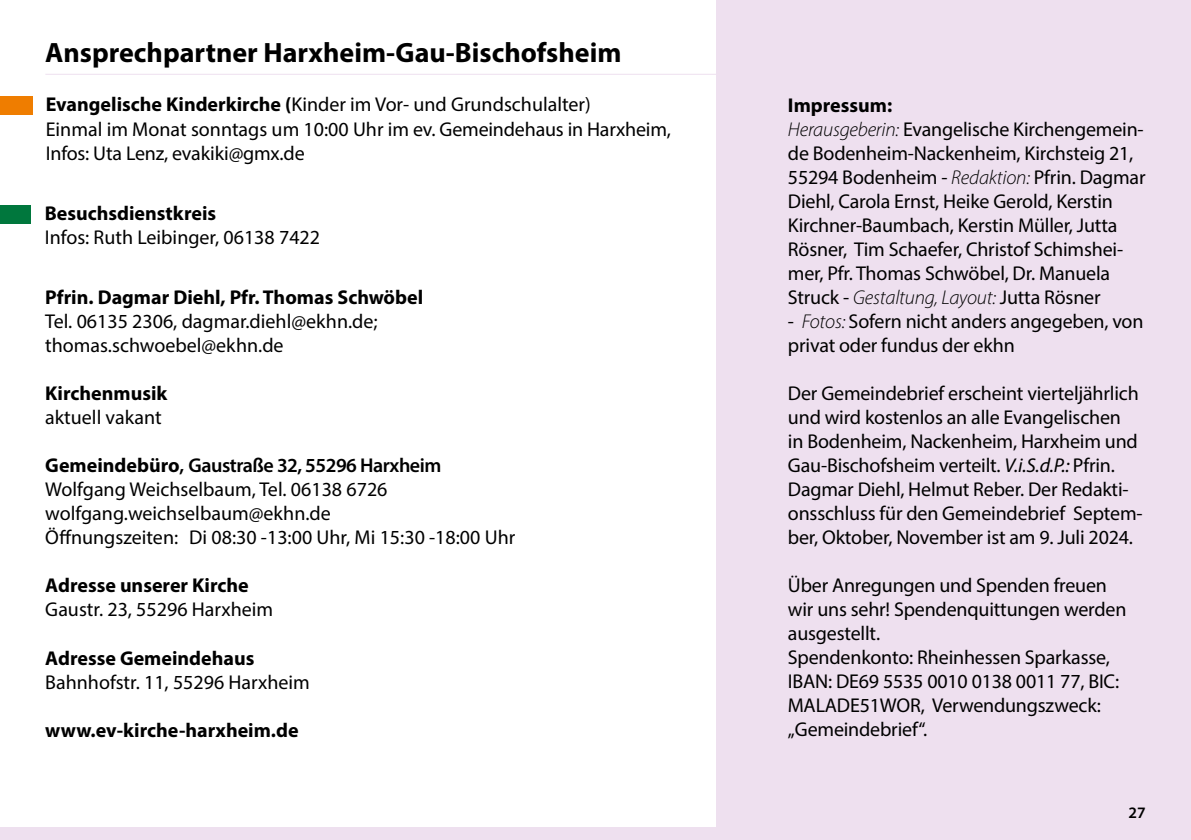
<style>
.page{position:relative;width:1191px;height:840px;background:#fff}
.page>*{position:absolute;margin:0;border:0;box-sizing:border-box;transform-origin:0 0}
.t1{font:700 28px "Myriad Pro";color:#000}
.t2{font:20px/24px "Myriad Pro";letter-spacing:-.01em;color:#000}
.t3{font:700 20px "Myriad Pro";color:#000}
.t4{font:600 16px "Myriad Pro";color:#000}
.s1{font-weight:700}
.s2{font-weight:600}
.s3{font-weight:300;font-style:italic}
.s4{font-style:italic}
</style>
<div class="page">
<div style="left:0;top:827px;width:1191px;height:12px;background:#eee0ef"></div>
<hr style="left:45px;top:74px;width:1100px;height:1px;background:#eee0ef">
<div style="left:716px;top:0;width:475px;height:839px;background:#eee0ef"></div>
<div style="left:0;top:96px;width:32px;height:19px;background:#ef7d00"></div>
<div style="left:0;top:205px;width:30px;height:18px;background:#00773d"></div>
<h1 class="t1" style="left:45px;top:35px;width:578px">Ansprechpartner Harxheim-Gau-Bischofsheim</h1>
<p class="t2" style="left:46px;top:92px;width:627px"><span class="s1">Evangelische Kinderkirche (</span>Kinder im Vor- und Grundschulalter)<br>Einmal im Monat sonntags um 10:00 Uhr im ev. Gemeindehaus in Harxheim,<br>Infos: Uta Lenz, evakiki@gmx.de</p>
<p class="t3" style="left:45px;top:200px;width:173px">Besuchsdienstkreis</p>
<p class="t2" style="left:45px;top:225px;width:277px">Infos: Ruth Leibinger, 06138 7422</p>
<p class="t3" style="left:45px;top:284px;width:379px">Pfrin. Dagmar Diehl, Pfr. Thomas Schwöbel</p>
<p class="t2" style="left:45px;top:309px;width:334px">Tel. 06135 2306, dagmar.diehl@ekhn.de; thomas.schwoebel@ekhn.de</p>
<p class="t3" style="left:45px;top:380px;width:124px">Kirchenmusik</p>
<p class="t2" style="left:45px;top:405px;width:118px">aktuell vakant</p>
<p class="t2" style="left:45px;top:453px;width:471px"><span class="s1">Gemeindebüro</span><span class="s2">, Gaustraße 32, 55296 Harxheim </span>Wolfgang Weichselbaum, Tel. 06138 6726 wolfgang.weichselbaum@ekhn.de<br>Öffnungszeiten: Di 08:30 -13:00 Uhr, Mi 15:30 -18:00 Uhr</p>
<p class="t3" style="left:45px;top:572px;width:205px">Adresse unserer Kirche</p>
<p class="t2" style="left:45px;top:597px;width:229px">Gaustr. 23, 55296 Harxheim</p>
<p class="t3" style="left:45px;top:644px;width:211px">Adresse Gemeindehaus</p>
<p class="t2" style="left:45px;top:669px;width:266px">Bahnhofstr. 11, 55296 Harxheim</p>
<p class="t3" style="left:45px;top:716px;width:255px">www.ev-kirche-harxheim.de</p>
<p class="t2" style="left:788px;top:92px;width:359px"><span class="s1">Impressum:<br></span><span class="s3">Herausgeberin:</span> Evangelische Kirchengemein&shy;de Bodenheim-Nackenheim, Kirchsteig 21, 55294 Bodenheim - <span class="s3">Redaktion:</span> Pfrin. Dagmar Diehl, Carola Ernst, Heike Gerold, Kerstin Kirchner-Baumbach, Kerstin Müller, Jutta Rösner, Tim Schaefer, Christof Schimshei&shy;mer, Pfr. Thomas Schwöbel, Dr. Manuela Struck - <span class="s3">Gestaltung, Layout:</span> Jutta Rösner</p>
<p class="t2" style="left:788px;top:308px;width:357px">- <span class="s3">Fotos:</span> Sofern nicht anders angegeben, von privat oder fundus der ekhn</p>
<p class="t2" style="left:788px;top:380px;width:356px">Der Gemeindebrief erscheint vierteljährlich und wird kostenlos an alle Evangelischen<br>in Bodenheim, Nackenheim, Harxheim und Gau-Bischofsheim verteilt. <span class="s4">V.i.S.d.P.:</span> Pfrin.<br>Dagmar Diehl, Helmut Reber. Der Redakti&shy;onsschluss für den Gemeindebrief Septem&shy;ber, Oktober, November ist am 9. Juli 2024.</p>
<p class="t2" style="left:788px;top:572px;width:340px">Über Anregungen und Spenden freuen wir uns sehr! Spendenquittungen werden ausgestellt.<br>Spendenkonto: Rheinhessen Sparkasse,<br>IBAN: DE69 5535 0010 0138 0011 77, BIC:<br>MALADE51WOR, Verwendungszweck: „Gemeindebrief“.</p>
<p class="t4" style="left:1128px;top:801px;width:19px">27</p>
</div>
